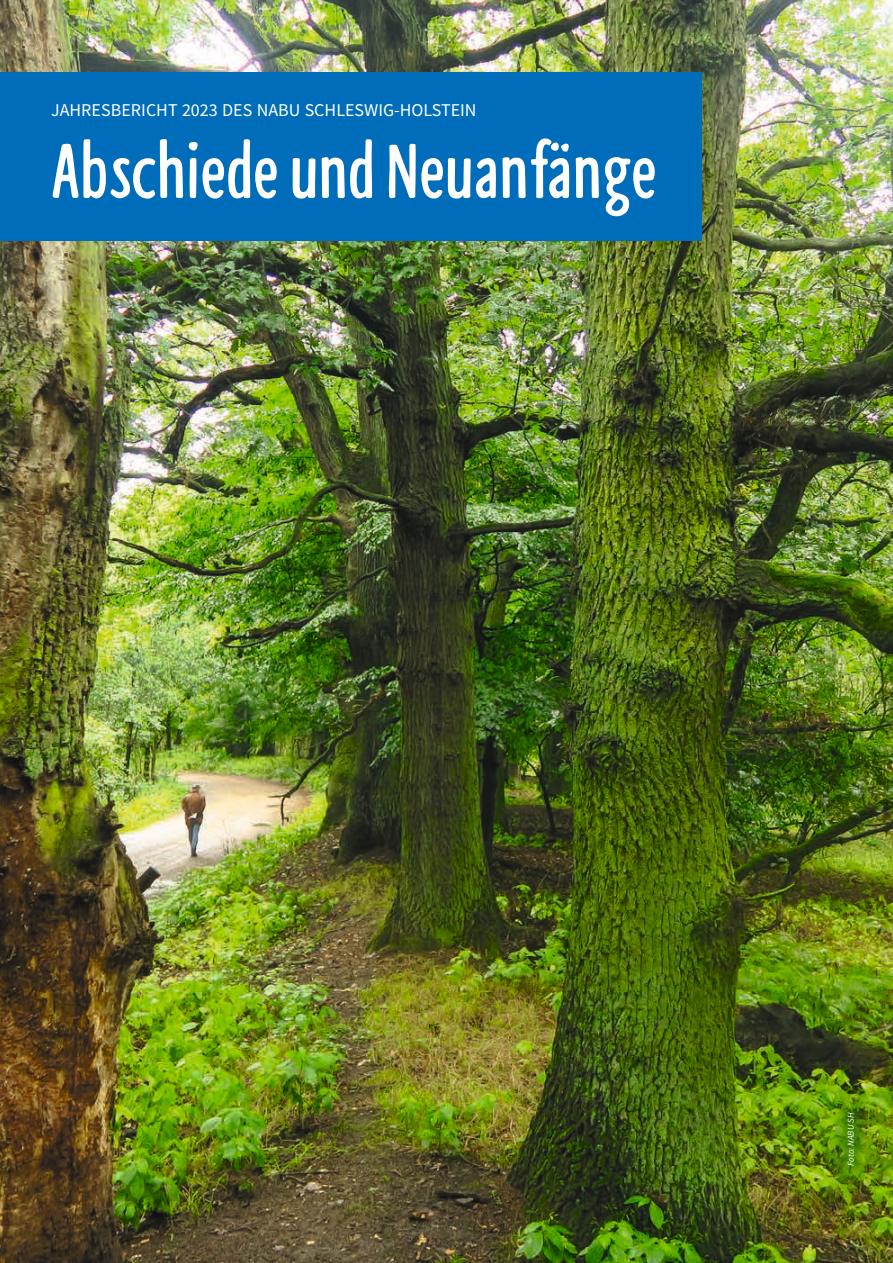
<style>
.page{position:relative;width:893px;height:1263px;background:#fff}
.page>*{position:absolute;margin:0;border:0;box-sizing:border-box;transform-origin:0 0}
.t1{font:700 82.5px "NABU Hand";color:#fff}
.t2{font:18px "Source Sans Pro";color:#fff}
.t3{font:italic 9px "Source Sans Pro";color:#fff}
</style>
<div class="page">
<img style="left:0;top:0;width:893px;height:1263px">
<div style="left:0;top:72px;width:702px;height:169px;background:#006dbb"></div>
<svg style="left:828px;top:1093px;width:46px;height:92px"></svg>
<p class="t2" style="left:51px;top:98px;width:427px">JAHRESBERICHT 2023 DES NABU SCHLESWIG-HOLSTEIN</p>
<h1 class="t1" style="left:51px;top:126px;width:607px">Abschiede und Neuanfänge</h1>
<p class="t3" style="left:845px;top:1166px;width:55px;rotate:-90deg">Foto: NABU SH</p>
</div>
